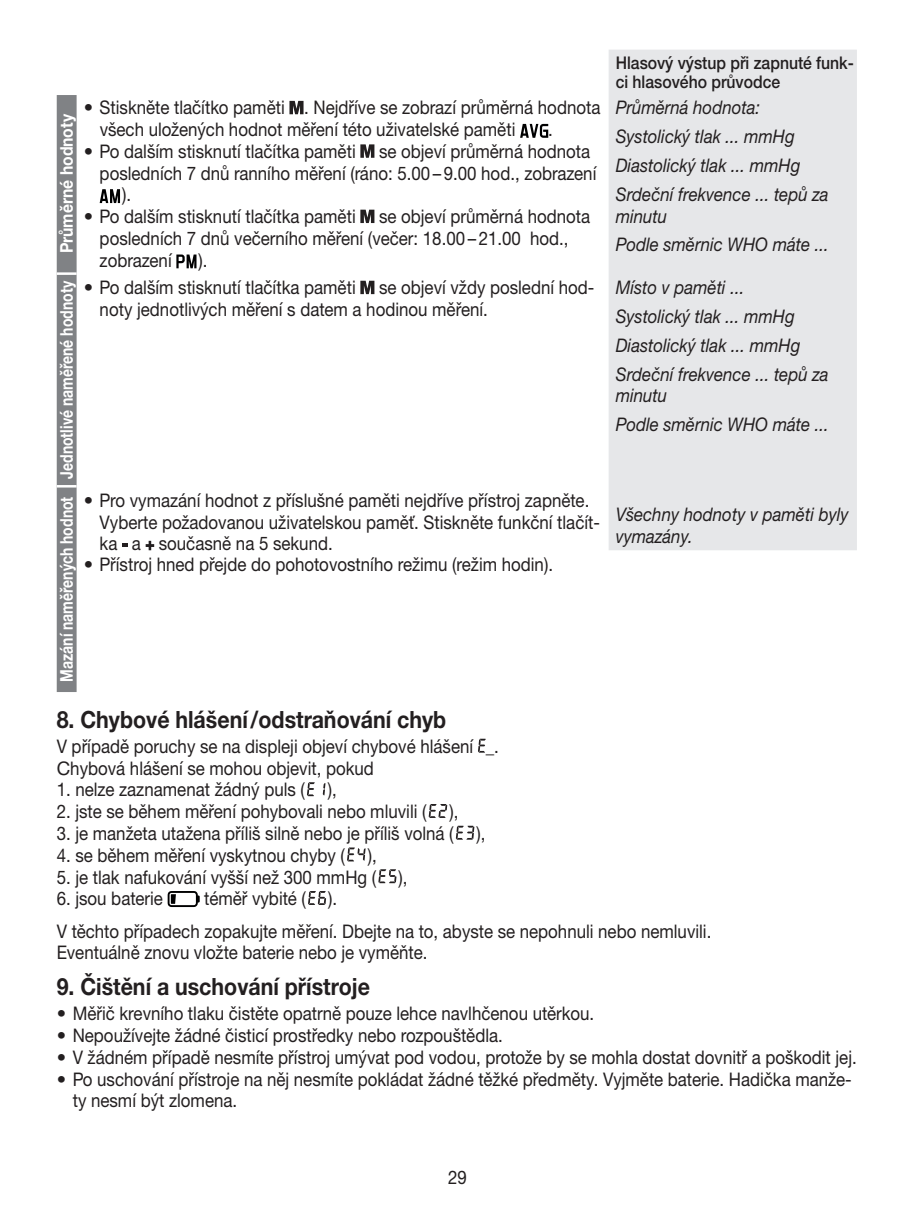
<style>
.page{position:relative;width:908px;height:1205px;background:#fff}
.page>*{position:absolute;margin:0;border:0;box-sizing:border-box;transform-origin:0 0}
.t1{font:700 23.75px "Helvetica Neue LTW1 G";color:#231f20;scale:.9 1}
.t2{font:18.75px/21.8px "Helvetica Neue LTW1 G";color:#231f20}
.t3{font:18.75px/21.8px "Helvetica Neue LTW1 G";color:#231f20;scale:.9 1}
.t4{font:italic 18.75px/28.8px "Helvetica Neue LTW1 G";color:#231f20;scale:.9 1}
.t5{font:500 17.5px/18.8px "Helvetica Neue LTW1 G";color:#231f20;scale:.9 1}
.t6{font:700 17.5px "Helvetica Neue LTW1 G";color:#fff;scale:.8 1}
.t7{font:700 17.5px "Helvetica Neue LTW1 G";color:#fff;scale:.9 1}
</style>
<div class="page">
<div style="left:609px;top:50px;width:247px;height:500px;background:#e6e7e9"></div>
<div style="left:57px;top:95px;width:20px;height:597px;background:#808285"></div>
<hr style="left:57px;top:272px;width:20px;height:3px;background:#fff">
<hr style="left:57px;top:485px;width:20px;height:2px;background:#fff">
<svg style="left:289px;top:101px;width:14px;height:13px"></svg>
<svg style="left:520px;top:124px;width:28px;height:14px"></svg>
<svg style="left:360px;top:144px;width:14px;height:14px"></svg>
<svg style="left:100px;top:189px;width:20px;height:14px"></svg>
<svg style="left:360px;top:210px;width:14px;height:13px"></svg>
<svg style="left:176px;top:254px;width:20px;height:14px"></svg>
<svg style="left:360px;top:281px;width:14px;height:13px"></svg>
<svg style="left:122px;top:544px;width:5px;height:3px"></svg>
<svg style="left:146px;top:541px;width:8px;height:9px"></svg>
<svg style="left:478px;top:739px;width:7px;height:14px"></svg>
<svg style="left:307px;top:782px;width:18px;height:14px"></svg>
<svg style="left:428px;top:804px;width:19px;height:14px"></svg>
<svg style="left:455px;top:826px;width:19px;height:14px"></svg>
<svg style="left:347px;top:847px;width:18px;height:14px"></svg>
<svg style="left:378px;top:869px;width:18px;height:14px"></svg>
<svg style="left:167px;top:891px;width:33px;height:16px"></svg>
<svg style="left:308px;top:891px;width:18px;height:14px"></svg>
<p class="t7" style="left:56px;top:253px;width:156px;rotate:-90deg">Průměrné hodnoty</p>
<p class="t2" style="left:100px;top:97px;width:502px;text-indent:-16px">• Stiskněte tlačítko paměti . Nejdříve se zobrazí průměrná hodnota všech uložených hodnot měření této uživatelské paměti</p>
<p class="t3" style="left:548px;top:118px;width:7px">.</p>
<p class="t2" style="left:84px;top:140px;width:508px">• Po dalším stisknutí tlačítka paměti se objeví průměrná hodnota</p>
<p class="t3" style="left:100px;top:162px;width:553px">posledních 7 dnů ranního měření (ráno: 5.00 – 9.00 hod., zobrazení</p>
<p class="t3" style="left:122px;top:184px;width:12px">).</p>
<p class="t2" style="left:100px;top:205px;width:492px;text-indent:-16px">• Po dalším stisknutí tlačítka paměti se objeví průměrná hodnota posledních 7 dnů večerního měření (večer: 18.00 – 21.00 hod., zobrazení</p>
<p class="t3" style="left:198px;top:249px;width:12px">).</p>
<p class="t5" style="left:615px;top:54px;width:266px">Hlasový výstup při zapnuté funk&shy;ci hlasového průvodce</p>
<p class="t4" style="left:615px;top:93px;width:238px">Průměrná hodnota:<br>Systolický tlak ... mmHg<br>Diastolický tlak ... mmHg<br>Srdeční frekvence ... tepů za</p>
<p class="t4" style="left:615px;top:201px;width:238px">minutu<br>Podle směrnic WHO máte ...</p>
<p class="t6" style="left:56px;top:479px;width:249px;rotate:-90deg">Jednotlivé naměřené hodnoty</p>
<p class="t2" style="left:100px;top:276px;width:496px;text-indent:-16px">• Po dalším stisknutí tlačítka paměti se objeví vždy poslední hod&shy;noty jednotlivých měření s datem a hodinou měření.</p>
<p class="t4" style="left:615px;top:273px;width:238px">Místo v paměti ...<br>Systolický tlak ... mmHg<br>Diastolický tlak ... mmHg<br>Srdeční frekvence ... tepů za</p>
<p class="t4" style="left:615px;top:381px;width:238px">minutu<br>Podle směrnic WHO máte ...</p>
<p class="t6" style="left:56px;top:682px;width:233px;rotate:-90deg">Mazání naměřených hodnot</p>
<p class="t2" style="left:100px;top:489px;width:501px;text-indent:-16px">• Pro vymazání hodnot z příslušné paměti nejdříve přístroj zapněte.<br>Vyberte požadovanou uživatelskou paměť. Stiskněte funkční tlačít&shy;ka a současně na 5 sekund.</p>
<p class="t2" style="left:84px;top:553px;width:470px">• Přístroj hned přejde do pohotovostního režimu (režim hodin).</p>
<p class="t4" style="left:615px;top:504px;width:260px;line-height:21.8px">Všechny hodnoty v paměti byly vymazány.</p>
<p class="t1" style="left:57px;top:704px;width:434px">8. Chybové hlášení/odstraňování chyb</p>
<p class="t3" style="left:57px;top:735px;width:492px">V případě poruchy se na displeji objeví chybové hlášení _.<br>Chybová hlášení se mohou objevit, pokud</p>
<p class="t3" style="left:57px;top:779px;width:312px">1. nelze zaznamenat žádný puls ( ),</p>
<p class="t3" style="left:57px;top:800px;width:447px">2. jste se během měření pohybovali nebo mluvili ( ),</p>
<p class="t3" style="left:57px;top:822px;width:478px">3. je manžeta utažena příliš silně nebo je příliš volná ( ),</p>
<p class="t3" style="left:57px;top:844px;width:357px">4. se během měření vyskytnou chyby ( ),</p>
<p class="t3" style="left:57px;top:866px;width:391px">5. je tlak nafukování vyšší než 300 mmHg ( ),</p>
<p class="t3" style="left:57px;top:887px;width:119px">6. jsou baterie</p>
<p class="t3" style="left:57px;top:882px;width:728px;line-height:32.5px;text-indent:147px">téměř vybité ( ).<br>V těchto případech zopakujte měření. Dbejte na to, abyste se nepohnuli nebo nemluvili.</p>
<p class="t3" style="left:57px;top:942px;width:413px">Eventuálně znovu vložte baterie nebo je vyměňte.</p>
<p class="t1" style="left:57px;top:972px;width:349px">9. Čištění a uschování přístroje</p>
<p class="t2" style="left:57px;top:1002px;width:538px">• Měřič krevního tlaku čistěte opatrně pouze lehce navlhčenou utěrkou.</p>
<p class="t2" style="left:57px;top:1024px;width:447px">• Nepoužívejte žádné čisticí prostředky nebo rozpouštědla.</p>
<p class="t2" style="left:57px;top:1046px;width:801px">• V žádném případě nesmíte přístroj umývat pod vodou, protože by se mohla dostat dovnitř a poškodit jej.</p>
<p class="t2" style="left:73px;top:1068px;width:780px;text-indent:-16px">• Po uschování přístroje na něj nesmíte pokládat žádné těžké předměty. Vyjměte baterie. Hadička manže&shy;ty nesmí být zlomena.</p>
<p class="t3" style="left:448px;top:1166px;width:22px">29</p>
</div>
